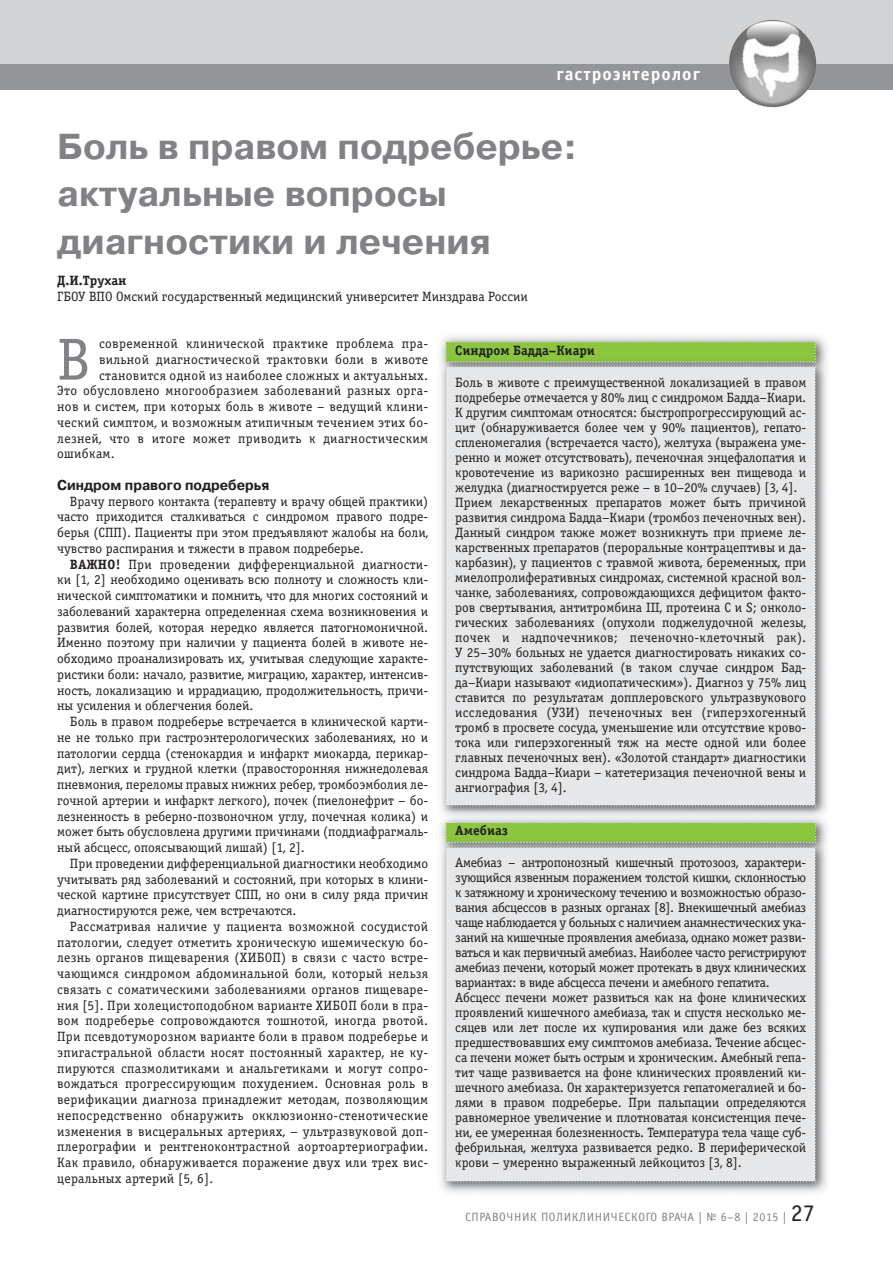
<style>
.page{position:relative;width:893px;height:1263px;background:#fff}
.page>*{position:absolute;margin:0;border:0;box-sizing:border-box;transform-origin:0 0}
.t1{font:59.4px "Officina Serif C";color:#808285}
.t2{font:700 36px/47.2px "Pragmatica C";color:#808285}
.t3{font:700 18px "Officina Sans C";letter-spacing:.055em;color:#fff}
.t4{font:700 14.25px "Pragmatica C";color:#231f20;scale:.95 1}
.t5{font:13.5px/15px "Officina Serif C";color:#231f20;text-align:justify}
.t6{font:13.5px "Officina Serif C";letter-spacing:.025em;color:#231f20}
.t7{font:700 13.5px "Officina Serif C";color:#231f20}
.t8{font:12px "Officina Sans C";letter-spacing:.05em;color:#808285}
.s1{font-weight:700}
.s2{font-size:24px;color:#231f20}
</style>
<div class="page">
<div style="left:0;top:0;width:892px;height:81px;background:#d1d3d4"></div>
<div style="left:0;top:64px;width:892px;height:26px;background:#939598"></div>
<img style="left:729px;top:20px;width:88px;height:88px">
<img style="left:440px;top:336px;width:387px;height:20px">
<img style="left:440px;top:356px;width:387px;height:481px">
<div style="left:445px;top:341px;width:371px;height:465px;background:#e6e7e8"></div>
<img style="left:440px;top:837px;width:387px;height:356px">
<svg style="left:445px;top:822px;width:371px;height:360px;background:#dfe3dd"></svg>
<h3 class="t3" style="left:557px;top:67px;width:145px">гастроэнтеролог</h3>
<h2 class="t2" style="left:57px;top:126px;width:521px">Боль в правом подреберье: актуальные вопросы диагностики и лечения</h2>
<p class="t7" style="left:57px;top:275px;width:71px">Д.И.Трухан</p>
<p class="t5" style="left:57px;top:290px;width:472px">ГБОУ ВПО Омский государственный медицинский университет Минздрава России</p>
<h1 class="t1" style="left:57px;top:337px;width:35px">В</h1>
<p class="t6" style="left:99px;top:338px;width:331px">современной клинической практике проблема пра-</p>
<p class="t6" style="left:99px;top:354px;width:331px">вильной диагностической трактовки боли в животе</p>
<p class="t6" style="left:99px;top:370px;width:331px">становится одной из наиболее сложных и актуальных.</p>
<p class="t6" style="left:57px;top:386px;width:372px">Это обусловлено многообразием заболеваний разных орга-</p>
<p class="t6" style="left:57px;top:401px;width:372px">нов и систем, при которых боль в животе – ведущий клини-</p>
<p class="t6" style="left:57px;top:417px;width:372px">ческий симптом, и возможным атипичным течением этих бо-</p>
<p class="t6" style="left:57px;top:433px;width:372px">лезней, что в итоге может приводить к диагностическим</p>
<p class="t6" style="left:57px;top:449px;width:59px">ошибкам.</p>
<p class="t4" style="left:57px;top:480px;width:225px">Синдром правого подреберья</p>
<p class="t5" style="left:57px;top:494px;width:372px;line-height:15.8px;text-indent:13px">Врачу первого контакта (терапевту и врачу общей практики) часто приходится сталкиваться с синдромом правого подре&shy;берья (СПП). Пациенты при этом предъявляют жалобы на боли, чувство распирания и тяжести в правом подреберье.</p>
<p class="t5" style="left:57px;top:557px;width:372px;line-height:15.8px;text-indent:13px"><span class="s1">ВАЖНО!</span> При проведении дифференциальной диагности&shy;ки [1, 2] необходимо оценивать всю полноту и сложность кли&shy;нической симптоматики и помнить, что для многих состояний и заболеваний характерна определенная схема возникновения и развития болей, которая нередко является патогномоничной.<br>Именно поэтому при наличии у пациента болей в животе не&shy;обходимо проанализировать их, учитывая следующие характе&shy;ристики боли: начало, развитие, миграцию, характер, интенсив&shy;ность, локализацию и иррадиацию, продолжительность, причи&shy;ны усиления и облегчения болей.</p>
<p class="t5" style="left:57px;top:715px;width:372px;line-height:15.8px;text-indent:13px">Боль в правом подреберье встречается в клинической карти&shy;не не только при гастроэнтерологических заболеваниях, но и патологии сердца (стенокардия и инфаркт миокарда, перикар&shy;дит), легких и грудной клетки (правосторонняя нижнедолевая пневмония, переломы правых нижних ребер, тромбоэмболия ле&shy;гочной артерии и инфаркт легкого), почек (пиелонефрит – бо&shy;лезненность в реберно-позвоночном углу, почечная колика) и может быть обусловлена другими причинами (поддиафрагмаль&shy;ный абсцесс, опоясывающий лишай) [1, 2].</p>
<p class="t5" style="left:57px;top:857px;width:372px;line-height:15.8px;text-indent:13px">При проведении дифференциальной диагностики необходимо учитывать ряд заболеваний и состояний, при которых в клини&shy;ческой картине присутствует СПП, но они в силу ряда причин диагностируются реже, чем встречаются.</p>
<p class="t5" style="left:57px;top:920px;width:372px;line-height:15.8px;text-indent:13px">Рассматривая наличие у пациента возможной сосудистой патологии, следует отметить хроническую ишемическую бо&shy;лезнь органов пищеварения (ХИБОП) в связи с часто встре&shy;чающимся синдромом абдоминальной боли, который нельзя связать с соматическими заболеваниями органов пищеваре&shy;ния [5]. При холецистоподобном варианте ХИБОП боли в пра&shy;вом подреберье сопровождаются тошнотой, иногда рвотой.<br>При псевдотуморозном варианте боли в правом подреберье и эпигастральной области носят постоянный характер, не ку&shy;пируются спазмолитиками и анальгетиками и могут сопро&shy;вождаться прогрессирующим похудением. Основная роль в верификации диагноза принадлежит методам, позволяющим непосредственно обнаружить окклюзионно-стенотические изменения в висцеральных артериях, – ультразвуковой доп&shy;плерографии и рентгеноконтрастной аортоартериографии.<br>Как правило, обнаруживается поражение двух или трех вис&shy;церальных артерий [5, 6].</p>
<p class="t7" style="left:455px;top:345px;width:141px">Синдром Бадда–Киари</p>
<p class="t5" style="left:455px;top:376px;width:352px;text-align:left">Боль в животе с преимущественной локализацией в правом подреберье отмечается у 80% лиц с синдромом Бадда–Киари.<br>К другим симптомам относятся: быстропрогрессирующий ас&shy;цит (обнаруживается более чем у 90% пациентов), гепато&shy;спленомегалия (встречается часто), желтуха (выражена уме&shy;ренно и может отсутствовать), печеночная энцефалопатия и кровотечение из варикозно расширенных вен пищевода и желудка (диагностируется реже – в 10–20% случаев) [3, 4].<br>Прием лекарственных препаратов может быть причиной развития синдрома Бадда–Киари (тромбоз печеночных вен).<br>Данный синдром также может возникнуть при приеме ле&shy;карственных препаратов (пероральные контрацептивы и да&shy;карбазин), у пациентов с травмой живота, беременных, при миелопролиферативных синдромах, системной красной вол&shy;чанке, заболеваниях, сопровождающихся дефицитом факто&shy;ров свертывания, антитромбина III, протеина С и S; онколо&shy;гических заболеваниях (опухоли поджелудочной железы, почек и надпочечников; печеночно-клеточный рак).<br>У 25–30% больных не удается диагностировать никаких со&shy;путствующих заболеваний (в таком случае синдром Бад&shy;да–Киари называют «идиопатическим»). Диагноз у 75% лиц ставится по результатам допплеровского ультразвукового исследования (УЗИ) печеночных вен (гиперэхогенный тромб в просвете сосуда, уменьшение или отсутствие крово&shy;тока или гиперэхогенный тяж на месте одной или более главных печеночных вен). «Золотой стандарт» диагностики синдрома Бадда–Киари – катетеризация печеночной вены и ангиография [3, 4].</p>
<p class="t7" style="left:455px;top:826px;width:54px">Амебиаз</p>
<p class="t5" style="left:455px;top:856px;width:352px;text-align:left">Амебиаз – антропонозный кишечный протозооз, характери&shy;зующийся язвенным поражением толстой кишки, склонностью к затяжному и хроническому течению и возможностью образо&shy;вания абсцессов в разных органах [8]. Внекишечный амебиаз чаще наблюдается у больных с наличием анамнестических ука&shy;заний на кишечные проявления амебиаза, однако может разви&shy;ваться и как первичный амебиаз. Наиболее часто регистрируют амебиаз печени, который может протекать в двух клинических вариантах: в виде абсцесса печени и амебного гепатита.<br>Абсцесс печени может развиться как на фоне клинических проявлений кишечного амебиаза, так и спустя несколько ме&shy;сяцев или лет после их купирования или даже без всяких предшествовавших ему симптомов амебиаза. Течение абсцес&shy;са печени может быть острым и хроническим. Амебный гепа&shy;тит чаще развивается на фоне клинических проявлений ки&shy;шечного амебиаза. Он характеризуется гепатомегалией и бо&shy;лями в правом подреберье. При пальпации определяются равномерное увеличение и плотноватая консистенция пече&shy;ни, ее умеренная болезненность. Температура тела чаще суб&shy;фебрильная, желтуха развивается редко. В периферической крови – умеренно выраженный лейкоцитоз [3, 8].</p>
<p class="t8" style="left:465px;top:1213px;width:351px">СПРАВОЧНИК ПОЛИКЛИНИЧЕСКОГО ВРАЧА | № 6–8 | 2015 | <span class="s2">27</span></p>
</div>
